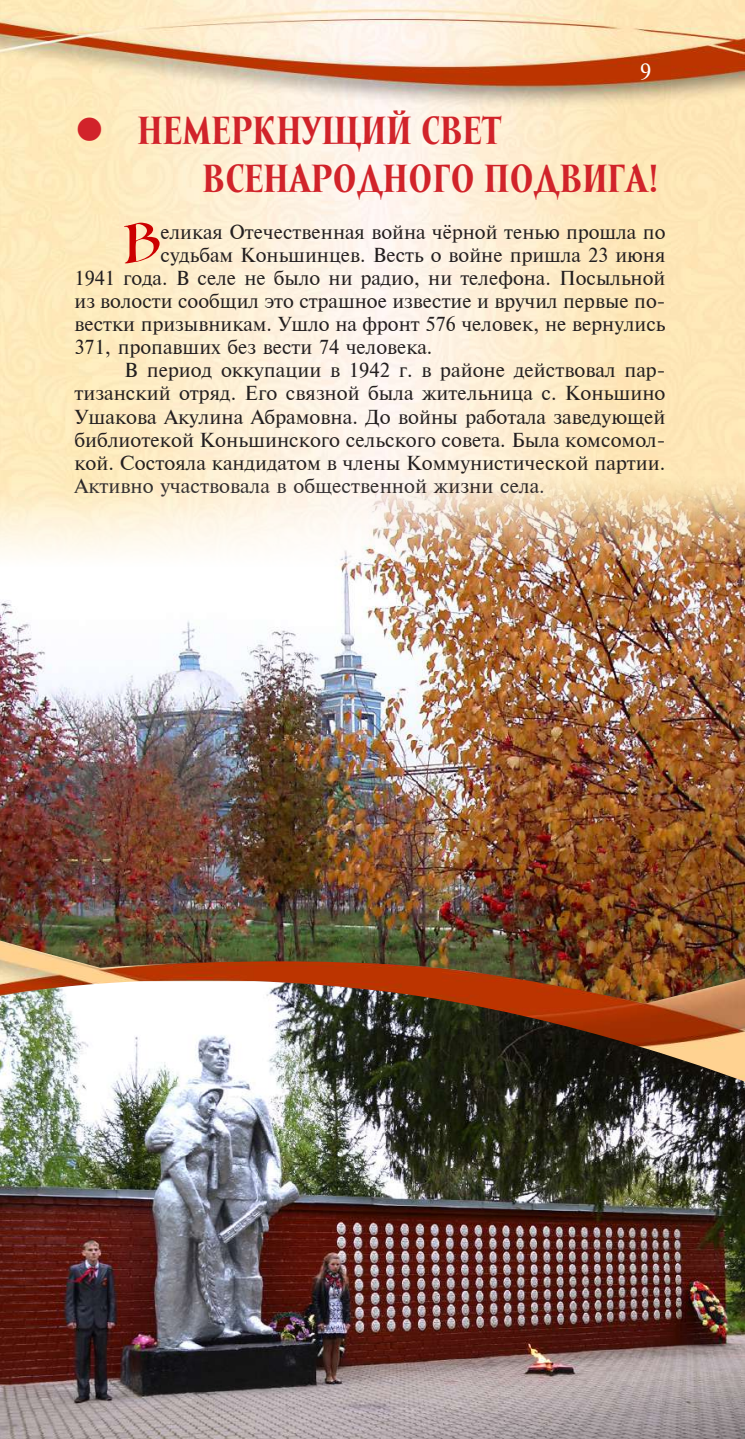
<style>
.page{position:relative;width:745px;height:1439px;background:#fff}
.page>*{position:absolute;margin:0;border:0;box-sizing:border-box;transform-origin:0 0}
.t1{font:50.57px "Arlekino";color:#c00}
.t2{font:700 40.25px/48.3px "Mramor Medium Pro";color:#d1232a}
.t3{font:21px "Newton C";color:#fff}
.t4{font:19.25px "Newton C";color:#231f20}
</style>
<div class="page">
<img style="left:0;top:0;width:744px;height:460px">
<img style="left:0;top:1003px;width:744px;height:436px">
<img style="left:0;top:460px;width:744px;height:543px">
<svg style="left:78px;top:118px;width:23px;height:23px"></svg>
<p class="t3" style="left:639px;top:59px;width:13px">9</p>
<h2 class="t2" style="left:202px;top:108px;width:458px;text-indent:-98px">z НЕМЕРКНУЩИЙ СВЕТ<br>ВСЕНАРОДНОГО ПОДВИГА!</h2>
<h1 class="t1" style="left:123px;top:215px;width:39px">В</h1>
<p class="t4" style="left:160px;top:220px;width:506px">еликая Отечественная война чёрной тенью прошла по</p>
<p class="t4" style="left:160px;top:244px;width:506px">судьбам Коньшинцев. Весть о войне пришла 23 июня</p>
<p class="t4" style="left:74px;top:267px;width:592px">1941 года. В селе не было ни радио, ни телефона. Посыльной</p>
<p class="t4" style="left:74px;top:290px;width:592px">из волости сообщил это страшное известие и вручил первые по-</p>
<p class="t4" style="left:74px;top:313px;width:592px">вестки призывникам. Ушло на фронт 576 человек, не вернулись</p>
<p class="t4" style="left:74px;top:336px;width:359px">371, пропавших без вести 74 человека.</p>
<p class="t4" style="left:124px;top:359px;width:542px">В период оккупации в 1942 г. в районе действовал пар-</p>
<p class="t4" style="left:74px;top:382px;width:592px">тизанский отряд. Его связной была жительница с. Коньшино</p>
<p class="t4" style="left:74px;top:405px;width:592px">Ушакова Акулина Абрамовна. До войны работала заведующей</p>
<p class="t4" style="left:74px;top:428px;width:592px">библиотекой Коньшинского сельского совета. Была комсомол-</p>
<p class="t4" style="left:74px;top:451px;width:592px">кой. Состояла кандидатом в члены Коммунистической партии.</p>
<p class="t4" style="left:74px;top:475px;width:471px">Активно участвовала в общественной жизни села.</p>
</div>
